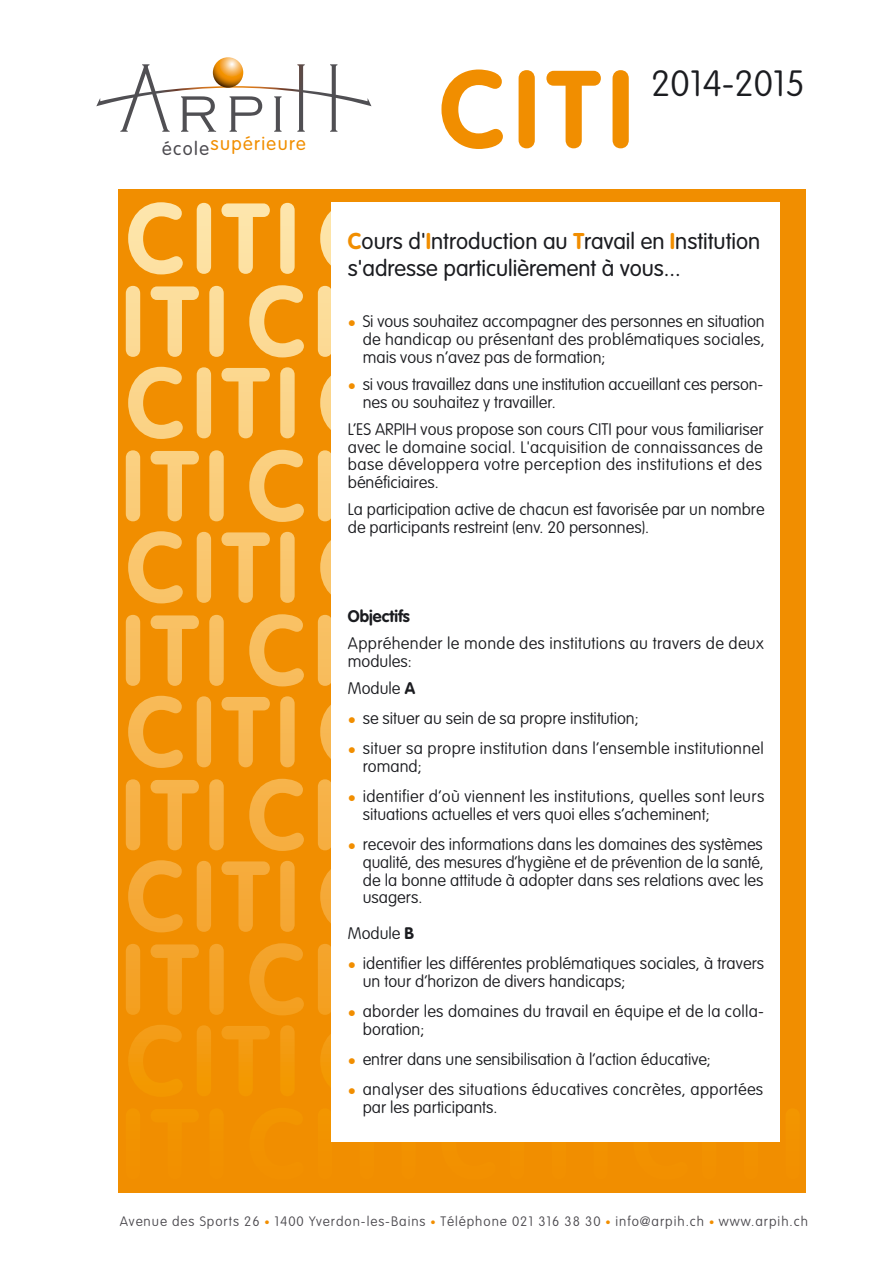
<style>
.page{position:relative;width:893px;height:1263px;background:#fff}
.page>*{position:absolute;margin:0;border:0;box-sizing:border-box;transform-origin:0 0}
.t1{font:700 108px "VAG Rounded";color:#f18e00}
.t2{font:100 36px "VAG Rounded";color:#1b1c20}
.t3{font:300 22.5px/27px "VAG Rounded";color:#1b1c20}
.t4{font:300 18.6px "VAG Rounded";letter-spacing:.075em;color:#f18e00}
.t5{font:100 16.5px/17.9px "VAG Rounded";color:#1b1c20}
.t6{font:100 16.5px/17.9px "VAG Rounded";letter-spacing:.02em;color:#1b1c20}
.t7{font:700 16.5px "VAG Rounded";color:#1b1c20}
.t8{font:100 13.5px "VAG Rounded";letter-spacing:.07em;color:#4c4a4f}
.s1{color:#4c4a4f}
.s2{font-weight:700;color:#f18e00}
.s3{color:#f18e00}
.s4{font-weight:700}
.s5{font-size:10.5px;color:#f18e00}
</style>
<div class="page">
<div style="left:118px;top:189px;width:688px;height:1003px;background:#f18e00"></div>
<svg style="left:128px;top:202px;width:55px;height:72px"></svg>
<div style="left:197px;top:203px;width:14px;height:71px;background:#fde4a7;border-radius:7px"></div>
<svg style="left:221px;top:203px;width:49px;height:71px"></svg>
<div style="left:280px;top:203px;width:15px;height:71px;background:#fde4a7;border-radius:7px"></div>
<svg style="left:320px;top:211px;width:11px;height:55px"></svg>
<svg style="left:126px;top:286px;width:14px;height:71px"></svg>
<svg style="left:151px;top:286px;width:48px;height:71px"></svg>
<svg style="left:209px;top:286px;width:15px;height:71px"></svg>
<svg style="left:249px;top:285px;width:55px;height:72px"></svg>
<svg style="left:318px;top:286px;width:13px;height:71px"></svg>
<svg style="left:128px;top:367px;width:55px;height:72px"></svg>
<div style="left:197px;top:367px;width:14px;height:71px;background:#fbd48a;border-radius:7px"></div>
<svg style="left:221px;top:368px;width:49px;height:70px"></svg>
<div style="left:280px;top:367px;width:15px;height:71px;background:#fbd48a;border-radius:7px"></div>
<svg style="left:320px;top:375px;width:11px;height:55px"></svg>
<div style="left:126px;top:450px;width:14px;height:71px;background:#facd7b;border-radius:7px"></div>
<svg style="left:151px;top:451px;width:48px;height:70px"></svg>
<div style="left:209px;top:450px;width:15px;height:71px;background:#facd7b;border-radius:7px"></div>
<svg style="left:249px;top:450px;width:55px;height:72px"></svg>
<div style="left:318px;top:450px;width:14px;height:71px;background:#facd7b;border-radius:7px"></div>
<svg style="left:128px;top:531px;width:55px;height:72px"></svg>
<div style="left:197px;top:532px;width:14px;height:71px;background:#fac66d;border-radius:7px"></div>
<svg style="left:221px;top:532px;width:49px;height:71px"></svg>
<div style="left:280px;top:532px;width:15px;height:71px;background:#fac66d;border-radius:7px"></div>
<svg style="left:320px;top:540px;width:11px;height:55px"></svg>
<svg style="left:126px;top:615px;width:14px;height:71px"></svg>
<svg style="left:151px;top:615px;width:48px;height:71px"></svg>
<svg style="left:209px;top:615px;width:15px;height:71px"></svg>
<svg style="left:249px;top:614px;width:55px;height:72px"></svg>
<svg style="left:318px;top:615px;width:13px;height:71px"></svg>
<svg style="left:128px;top:696px;width:55px;height:72px"></svg>
<div style="left:197px;top:696px;width:14px;height:71px;background:#f7b853;border-radius:7px"></div>
<svg style="left:221px;top:697px;width:49px;height:70px"></svg>
<div style="left:280px;top:696px;width:15px;height:71px;background:#f7b853;border-radius:7px"></div>
<svg style="left:320px;top:705px;width:11px;height:54px"></svg>
<svg style="left:126px;top:779px;width:14px;height:71px"></svg>
<svg style="left:151px;top:780px;width:48px;height:70px"></svg>
<svg style="left:209px;top:779px;width:15px;height:71px"></svg>
<svg style="left:249px;top:779px;width:55px;height:72px"></svg>
<svg style="left:318px;top:779px;width:13px;height:71px"></svg>
<svg style="left:128px;top:860px;width:55px;height:72px"></svg>
<svg style="left:197px;top:861px;width:14px;height:71px"></svg>
<svg style="left:221px;top:861px;width:49px;height:71px"></svg>
<svg style="left:280px;top:861px;width:15px;height:71px"></svg>
<svg style="left:320px;top:869px;width:11px;height:54px"></svg>
<div style="left:126px;top:944px;width:14px;height:71px;background:#f4a226;border-radius:7px"></div>
<svg style="left:151px;top:944px;width:48px;height:71px"></svg>
<div style="left:209px;top:944px;width:15px;height:71px;background:#f4a226;border-radius:7px"></div>
<svg style="left:249px;top:943px;width:55px;height:72px"></svg>
<div style="left:318px;top:944px;width:14px;height:71px;background:#f4a226;border-radius:7px"></div>
<svg style="left:129px;top:1025px;width:53px;height:60px"></svg>
<svg style="left:197px;top:1025px;width:14px;height:60px"></svg>
<svg style="left:221px;top:1026px;width:49px;height:59px"></svg>
<svg style="left:280px;top:1025px;width:15px;height:60px"></svg>
<svg style="left:321px;top:1034px;width:10px;height:51px"></svg>
<svg style="left:343px;top:1141px;width:48px;height:1px"></svg>
<svg style="left:401px;top:1141px;width:15px;height:1px"></svg>
<svg style="left:441px;top:1141px;width:55px;height:1px"></svg>
<svg style="left:510px;top:1141px;width:14px;height:1px"></svg>
<svg style="left:535px;top:1141px;width:48px;height:1px"></svg>
<svg style="left:593px;top:1141px;width:15px;height:1px"></svg>
<svg style="left:633px;top:1141px;width:55px;height:1px"></svg>
<svg style="left:702px;top:1141px;width:14px;height:1px"></svg>
<svg style="left:727px;top:1141px;width:48px;height:1px"></svg>
<div style="left:331px;top:202px;width:449px;height:939px;background:#fff"></div>
<svg style="left:96px;top:64px;width:275px;height:68px"></svg>
<svg style="left:213px;top:57px;width:30px;height:31px"></svg>
<p class="t4" style="left:162px;top:133px;width:145px"><span class="s1">école</span>supérieure</p>
<h1 class="t1" style="left:440px;top:46px;width:195px">CITI</h1>
<h2 class="t2" style="left:651px;top:63px;width:155px">2014-2015</h2>
<h3 class="t3" style="left:348px;top:228px;width:414px"><span class="s2">C</span>ours d'<span class="s2">I</span>ntroduction au <span class="s2">T</span>ravail en <span class="s2">I</span>nstitution s'adresse particulièrement à vous...</h3>
<p class="t5" style="left:363px;top:312px;width:404px;text-align:justify;text-indent:-15px"><span class="s3">•</span> Si vous souhaitez accompagner des personnes en situation de handicap ou présentant des problématiques sociales, mais vous n’avez pas de formation;</p>
<p class="t5" style="left:363px;top:375px;width:402px;text-indent:-15px"><span class="s3">•</span> si vous travaillez dans une institution accueillant ces person&shy;nes ou souhaitez y travailler.</p>
<p class="t5" style="left:348px;top:420px;width:417px;text-align:justify">L’ES ARPIH vous propose son cours CITI pour vous familiariser avec le domaine social. L'acquisition de connaissances de base développera votre perception des institutions et des bénéficiaires.</p>
<p class="t5" style="left:348px;top:500px;width:418px">La participation active de chacun est favorisée par un nombre de participants restreint (env. 20 personnes).</p>
<p class="t7" style="left:348px;top:607px;width:64px">Objectifs</p>
<p class="t6" style="left:348px;top:634px;width:417px">Appréhender le monde des institutions au travers de deux modules:</p>
<p class="t5" style="left:348px;top:679px;width:69px">Module <span class="s4">A</span></p>
<p class="t5" style="left:348px;top:709px;width:292px"><span class="s3">•</span> se situer au sein de sa propre institution;</p>
<p class="t6" style="left:363px;top:739px;width:403px;text-indent:-15px"><span class="s3">•</span> situer sa propre institution dans l’ensemble institutionnel romand;</p>
<p class="t6" style="left:363px;top:787px;width:403px;text-indent:-15px"><span class="s3">•</span> identifier d’où viennent les institutions, quelles sont leurs situations actuelles et vers quoi elles s’acheminent;</p>
<p class="t5" style="left:363px;top:835px;width:402px;text-align:justify;text-indent:-15px"><span class="s3">•</span> recevoir des informations dans les domaines des systèmes qualité, des mesures d’hygiène et de prévention de la santé, de la bonne attitude à adopter dans ses relations avec les usagers.</p>
<p class="t5" style="left:348px;top:924px;width:67px">Module <span class="s4">B</span></p>
<p class="t5" style="left:363px;top:954px;width:403px;text-indent:-15px"><span class="s3">•</span> identifier les différentes problématiques sociales, à travers un tour d’horizon de divers handicaps;</p>
<p class="t5" style="left:363px;top:1002px;width:403px;text-indent:-15px"><span class="s3">•</span> aborder les domaines du travail en équipe et de la colla&shy;boration;</p>
<p class="t5" style="left:348px;top:1050px;width:364px"><span class="s3">•</span> entrer dans une sensibilisation à l’action éducative;</p>
<p class="t6" style="left:363px;top:1080px;width:402px;text-indent:-15px"><span class="s3">•</span> analyser des situations éducatives concrètes, apportées par les participants.</p>
<p class="t8" style="left:120px;top:1214px;width:689px">Avenue des Sports 26 <span class="s5">•</span> 1400 Yverdon-les-Bains <span class="s5">•</span> Téléphone 021 316 38 30 <span class="s5">•</span> info@arpih.ch <span class="s5">•</span> www.arpih.ch</p>
</div>
